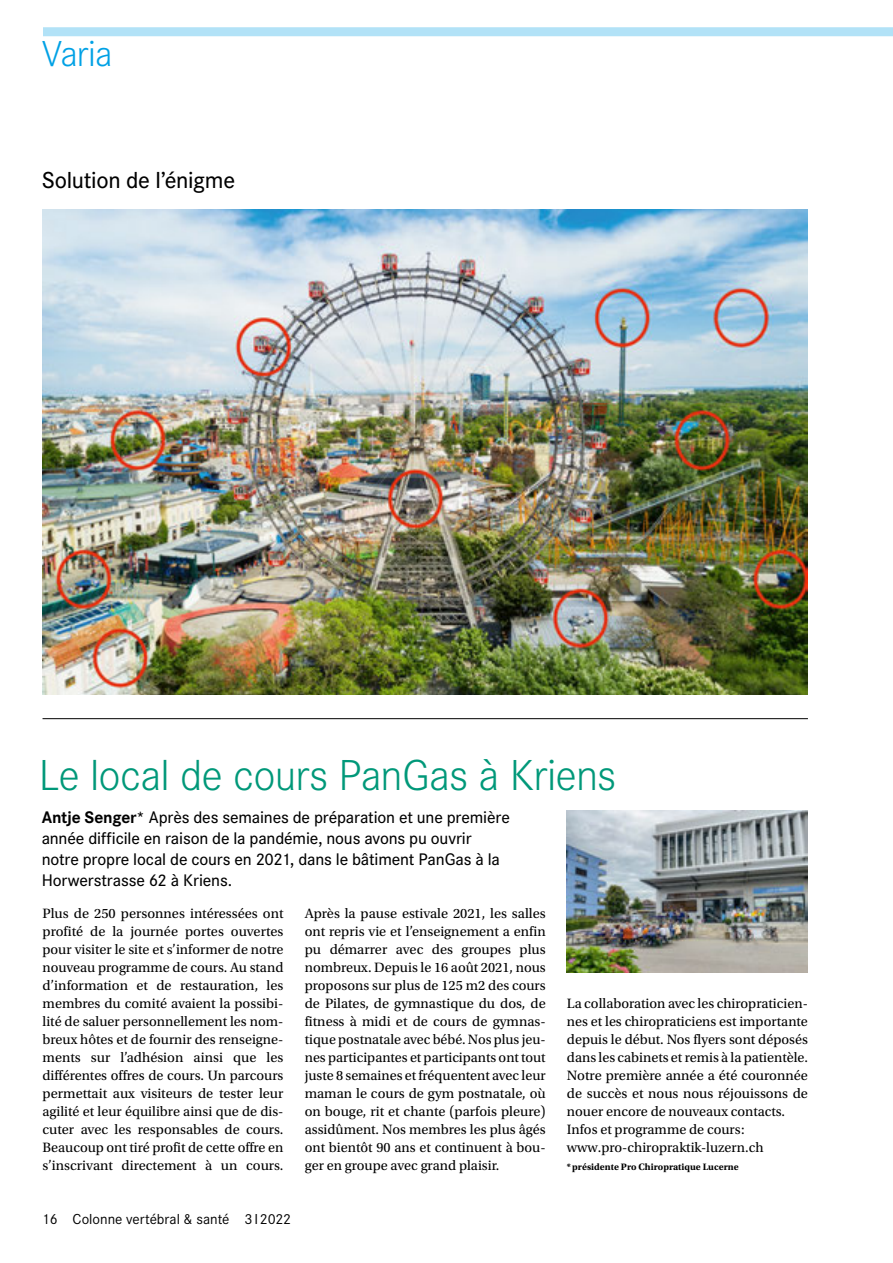
<style>
.page{position:relative;width:893px;height:1263px;background:#fff}
.page>*{position:absolute;margin:0;border:0;box-sizing:border-box;transform-origin:0 0}
.t1{font:300 45px "Corporate S";letter-spacing:-.02em;color:#009879}
.t2{font:300 37.5px "Corporate S";letter-spacing:-.02em;color:#00a1e5}
.t3{font:500 24px "Corporate S";letter-spacing:-.01em;color:#000}
.t4{font:500 17.4px/21px "Corporate S";letter-spacing:-.01em;color:#000}
.t5{font:15px "Corporate S";color:#000}
.t6{font:14.25px/18px "Utopia Std";color:#000;text-align:justify}
.t7{font:700 9.75px "Utopia Std";color:#000}
.s1{font-weight:700}
</style>
<div class="page">
<img style="left:43px;top:210px;width:765px;height:484px">
<img style="left:567px;top:810px;width:241px;height:162px">
<hr style="left:43px;top:718px;width:765px;height:1px;background:#000">
<svg style="left:43px;top:27px;width:850px;height:10px;background:#b9e4f7"></svg>
<h2 class="t2" style="left:42px;top:29px;width:72px">Varia</h2>
<h3 class="t3" style="left:42px;top:164px;width:195px">Solution de l’énigme</h3>
<h1 class="t1" style="left:39px;top:745px;width:579px">Le local de cours PanGas à Kriens</h1>
<p class="t4" style="left:42px;top:806px;width:470px"><span class="s1">Antje Senger*</span> Après des semaines de préparation et une première année difficile en raison de la pandémie, nous avons pu ouvrir notre propre local de cours en 2021, dans le bâtiment PanGas à la Horwerstrasse 62 à Kriens.</p>
<p class="t6" style="left:43px;top:905px;width:242px">Plus de 250 personnes intéressées ont profité de la journée portes ouvertes pour visiter le site et s’informer de notre nouveau programme de cours. Au stand d’information et de restauration, les membres du comité avaient la possibi&shy;lité de saluer personnellement les nom&shy;breux hôtes et de fournir des renseigne&shy;ments sur l’adhésion ainsi que les différentes offres de cours. Un parcours permettait aux visiteurs de tester leur agilité et leur équilibre ainsi que de dis&shy;cuter avec les responsables de cours.<br>Beaucoup ont tiré profit de cette offre en s’inscrivant directement à un cours.</p>
<p class="t6" style="left:305px;top:905px;width:242px">Après la pause estivale 2021, les salles ont repris vie et l’enseignement a enfin pu démarrer avec des groupes plus nombreux. Depuis le 16 août 2021, nous proposons sur plus de 125 m2 des cours de Pilates, de gymnastique du dos, de fitness à midi et de cours de gymnas&shy;tique postnatale avec bébé. Nos plus jeu&shy;nes participantes et participants ont tout juste 8 semaines et fréquentent avec leur maman le cours de gym postnatale, où on bouge, rit et chante (parfois pleure) assidûment. Nos membres les plus âgés ont bientôt 90 ans et continuent à bou&shy;ger en groupe avec grand plaisir.</p>
<p class="t5" style="left:42px;top:1211px;width:251px">16 Colonne vertébral &amp; santé 3 I 2022</p>
<p class="t6" style="left:567px;top:995px;width:242px;text-align:left">La collaboration avec les chiropraticien&shy;nes et les chiropraticiens est importante depuis le début. Nos flyers sont déposés dans les cabinets et remis à la patientèle.<br>Notre première année a été couronnée de succès et nous nous réjouissons de nouer encore de nouveaux contacts.<br>Infos et programme de cours: www.pro-chiropraktik-luzern.ch</p>
<p class="t7" style="left:567px;top:1161px;width:173px">* présidente Pro Chiropratique Lucerne</p>
</div>
